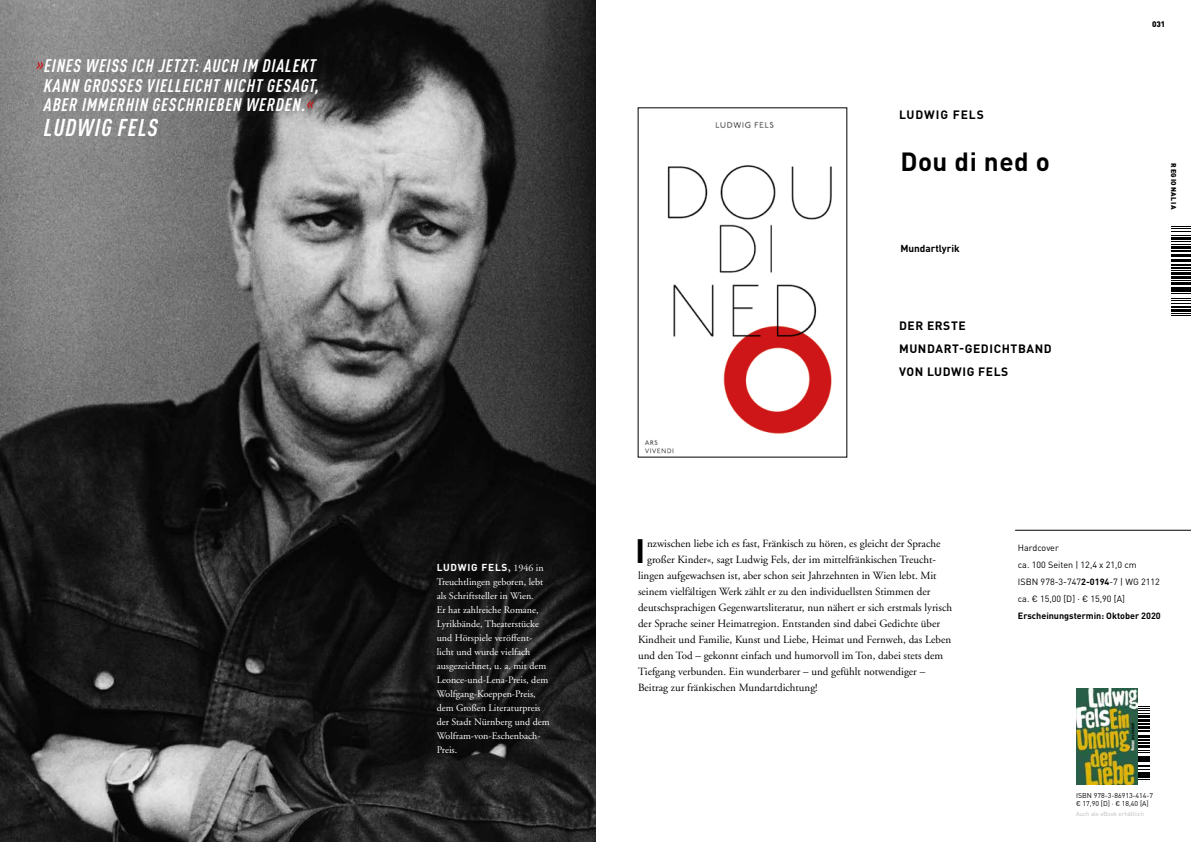
<style>
.page{position:relative;width:1191px;height:842px;background:#fff}
.page>*{position:absolute;margin:0;border:0;box-sizing:border-box;transform-origin:0 0}
.t1{font:700 33.5px "DIN Pro";color:#000}
.t2{font:700 26px "DIN Pro";letter-spacing:.02em;color:#000}
.t3{font:italic 700 condensed 24px "DIN Pro";letter-spacing:.05em;color:#fff}
.t4{font:italic 700 condensed 18px/19.5px "DIN Pro";letter-spacing:.05em;color:#fff;text-align:center}
.t5{font:700 12px/23px "DIN Pro";letter-spacing:.05em;color:#000}
.t6{font:700 12px "DIN Pro";letter-spacing:.08em;color:#000}
.t7{font:11px "Adobe Garamond";color:#000}
.t8{font:10px/14px "Adobe Garamond";color:#fff}
.t9{font:700 10px "DIN Pro";letter-spacing:.08em;color:#fff}
.t10{font:700 10px "DIN Pro";color:#000}
.t11{font:9px/17px "DIN Pro";color:#000}
.t12{font:700 9px "DIN Pro";color:#000}
.t13{font:900 8px "DIN Pro";color:#000}
.t14{font:7px/8.4px "DIN Pro";color:#000}
.t15{font:900 7px "DIN Pro";letter-spacing:.09em;color:#000}
.t16{font:6px "DIN Pro";color:#bcbcbc}
.s1{color:#cd171a}
.s2{font-family:"Adobe Garamond"}
.s3{font-family:"Adobe Garamond";font-weight:400}
.s4{font-weight:700}
</style>
<div class="page">
<svg style="left:1137px;top:706px;width:12px;height:74px"></svg>
<hr style="left:1015px;top:530px;width:176px;height:1px;background:#000">
<svg style="left:1171px;top:313px;width:20px;height:3px"></svg>
<hr style="left:1171px;top:309px;width:20px;height:3px;background:#000">
<hr style="left:1171px;top:306px;width:20px;height:2px;background:#000">
<svg style="left:1171px;top:293px;width:20px;height:11px"></svg>
<hr style="left:1171px;top:289px;width:20px;height:3px;background:#000">
<hr style="left:1171px;top:287px;width:20px;height:2px;background:#000">
<hr style="left:1171px;top:282px;width:20px;height:3px;background:#000">
<svg style="left:1171px;top:280px;width:20px;height:1px"></svg>
<hr style="left:1171px;top:276px;width:20px;height:3px;background:#000">
<hr style="left:1171px;top:273px;width:20px;height:2px;background:#000">
<svg style="left:1171px;top:270px;width:20px;height:1px"></svg>
<hr style="left:1171px;top:267px;width:20px;height:2px;background:#000">
<hr style="left:1171px;top:264px;width:20px;height:2px;background:#000">
<hr style="left:1171px;top:259px;width:20px;height:3px;background:#000">
<svg style="left:1171px;top:256px;width:20px;height:1px"></svg>
<hr style="left:1171px;top:253px;width:20px;height:2px;background:#000">
<hr style="left:1171px;top:250px;width:20px;height:2px;background:#000">
<hr style="left:1171px;top:246px;width:20px;height:3px;background:#000">
<svg style="left:1171px;top:226px;width:20px;height:19px"></svg>
<img style="left:0;top:0;width:595px;height:842px">
<img style="left:1076px;top:689px;width:61px;height:96px">
<img style="left:645px;top:121px;width:187px;height:333px">
<h3 class="t4" style="left:36px;top:54px;width:284px"><span class="s1">»</span>EINES WEISS ICH JETZT: AUCH IM DIALEKT<br>KANN GROSSES VIELLEICHT NICHT GESAGT,<br>ABER IMMERHIN GESCHRIEBEN WERDEN.<span class="s1">«</span></h3>
<h3 class="t3" style="left:44px;top:109px;width:116px">LUDWIG FELS</h3>
<p class="t9" style="left:437px;top:559px;width:108px">LUDWIG FELS<span class="s2">,</span> <span class="s3">1946 in</span></p>
<p class="t8" style="left:437px;top:575px;width:114px">Treuchtlingen geboren, lebt als Schriftsteller in Wien.<br>Er hat zahlreiche Romane,<br>Lyrikbände, Theaterstücke und Hörspiele veröffent&shy;licht und wurde vielfach ausgezeichnet, u. a. mit dem<br>Leonce-und-Lena-Preis, dem<br>Wolfgang-Koeppen-Preis, dem Großen Literaturpreis der Stadt Nürnberg und dem<br>Wolfram-von-Eschenbach-<br>Preis.</p>
<p class="t6" style="left:899px;top:104px;width:86px">LUDWIG FELS</p>
<h2 class="t2" style="left:900px;top:140px;width:151px">Dou di ned o</h2>
<p class="t10" style="left:900px;top:240px;width:61px">Mundartlyrik</p>
<p class="t5" style="left:899px;top:313px;width:154px">DER ERSTE<br>MUNDART-GEDICHTBAND<br>VON LUDWIG FELS</p>
<p class="t13" style="left:1152px;top:18px;width:15px">031</p>
<p class="t15" style="left:1179px;top:163px;width:48px;rotate:90deg">Regionalia</p>
<h1 class="t1" style="left:635px;top:523px;width:12px">I</h1>
<p class="t7" style="left:647px;top:538px;width:295px">nzwischen liebe ich es fast, Fränkisch zu hören, es gleicht der Sprache</p>
<p class="t7" style="left:647px;top:554px;width:290px">großer Kinder«, sagt Ludwig Fels, der im mittelfränkischen Treucht-</p>
<p class="t7" style="left:638px;top:570px;width:300px">lingen aufgewachsen ist, aber schon seit Jahrzehnten in Wien lebt. Mit</p>
<p class="t7" style="left:638px;top:586px;width:294px">seinem vielfältigen Werk zählt er zu den individuellsten Stimmen der</p>
<p class="t7" style="left:638px;top:602px;width:315px">deutschsprachigen Gegenwartsliteratur, nun nähert er sich erstmals lyrisch</p>
<p class="t7" style="left:638px;top:618px;width:303px">der Sprache seiner Heimatregion. Entstanden sind dabei Gedichte über</p>
<p class="t7" style="left:638px;top:634px;width:314px">Kindheit und Familie, Kunst und Liebe, Heimat und Fernweh, das Leben</p>
<p class="t7" style="left:638px;top:650px;width:307px">und den Tod – gekonnt einfach und humorvoll im Ton, dabei stets dem</p>
<p class="t7" style="left:638px;top:666px;width:289px">Tiefgang verbunden. Ein wunderbarer – und gefühlt notwendiger –</p>
<p class="t7" style="left:638px;top:682px;width:181px">Beitrag zur fränkischen Mundartdichtung!</p>
<p class="t11" style="left:1018px;top:538px;width:143px">Hardcover<br>ca. 100 Seiten | 12,4 x 21,0 cm<br>ISBN 978-3-747<span class="s4">2-0194</span>-7 | WG 2112 ca. € 15,00 [D] · € 15,90 [A]</p>
<p class="t12" style="left:1018px;top:608px;width:144px">Erscheinungstermin: Oktober 2020</p>
<p class="t14" style="left:1076px;top:790px;width:79px">ISBN 978-3-86913-414-7 € 17,90 [D] · € 18,40 [A]</p>
<p class="t16" style="left:1076px;top:809px;width:70px">Auch als eBook erhältlich</p>
</div>
